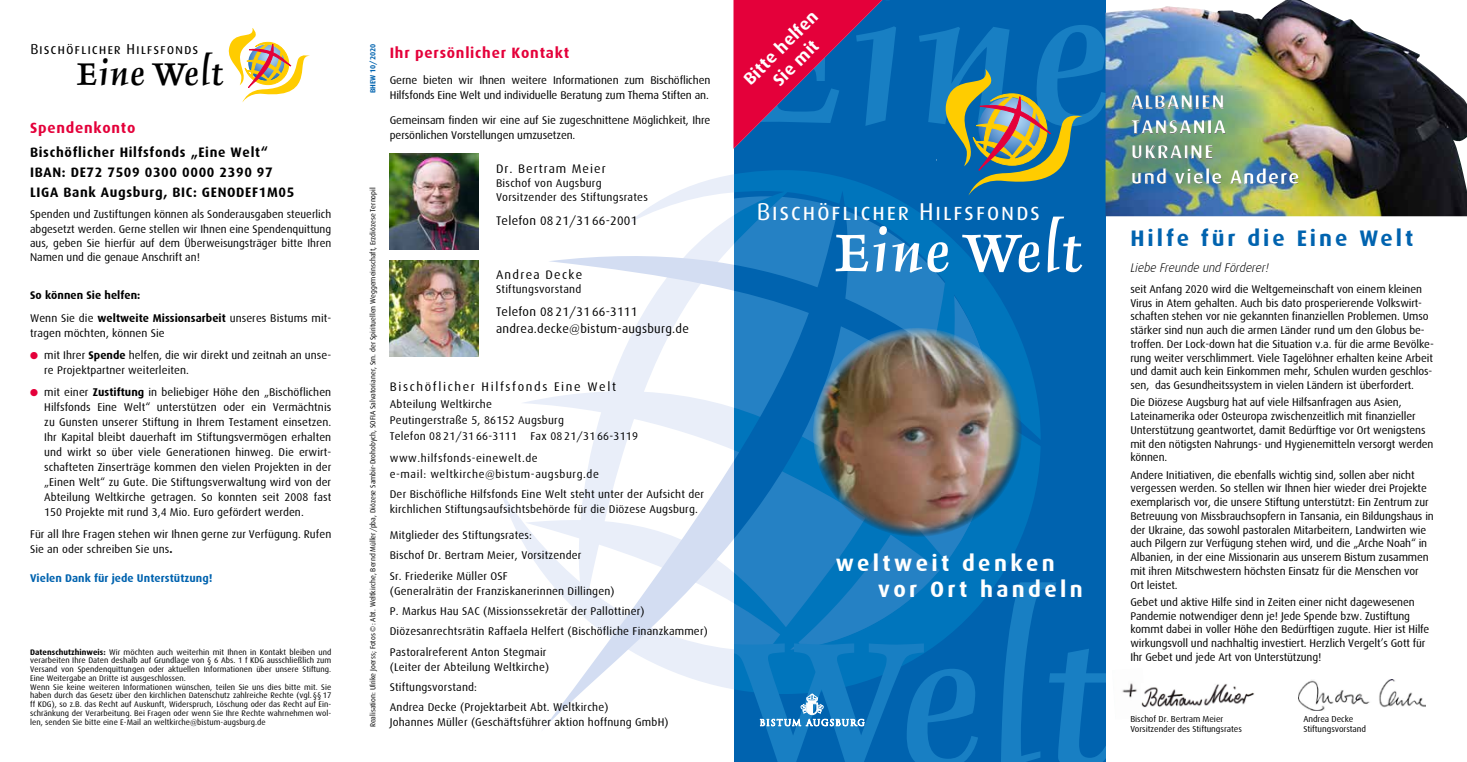
<style>
.page{position:relative;width:1467px;height:762px;background:#fff}
.page>*{position:absolute;margin:0;border:0;box-sizing:border-box;transform-origin:0 0}
.t1{font:70.75px "Delphin LT Std 2";letter-spacing:.03em;color:#fff}
.t2{font:42px "Delphin LT Std 2";letter-spacing:.03em;color:#000}
.t3{font:24.38px "Dax Regular Caps";letter-spacing:.06em;color:#fff}
.t4{font:700 22.5px/26.2px "Dax";letter-spacing:.15em;color:#fff}
.t5{font:700 22.5px "Dax";letter-spacing:.13em;color:#0063af}
.t6{font:700 20px/25px "Dax";letter-spacing:.05em;color:#fff}
.t7{font:700 17.5px/21.2px "Dax";color:#fff;text-align:center}
.t8{font:700 15px "Dax";letter-spacing:.05em;color:#e4003a}
.t9{font:14.5px "Dax Regular Caps";letter-spacing:.06em;color:#000}
.t10{font:700 13.75px/20px "Dax";letter-spacing:.05em;color:#000}
.t11{font:12.5px/16.2px "Dax";letter-spacing:.02em;color:#000}
.t12{font:12.5px "Dax";letter-spacing:.13em;color:#000}
.t13{font:italic 300 12.5px "Dax";letter-spacing:-.01em;color:#000}
.t14{font:12.5px "Dax";letter-spacing:.08em;color:#000}
.t15{font:12.5px "Dax";letter-spacing:.1em;color:#000}
.t16{font:11.25px/13.8px "Dax";letter-spacing:-.01em;color:#000}
.t17{font:11.25px/20.4px "Dax";letter-spacing:.015em;color:#000}
.t18{font:11.25px/16.2px "Dax";letter-spacing:.02em;color:#000}
.t19{font:700 11.25px/22.1px "Dax";letter-spacing:.005em;color:#000}
.t20{font:11.25px/16.2px "Dax";letter-spacing:.05em;color:#000}
.t21{font:700 11.25px "Dax";letter-spacing:.005em;color:#0063af}
.t22{font:8.75px/10px "Dax";letter-spacing:-.005em;color:#000}
.t23{font:8.12px/8.8px "Dax";letter-spacing:.005em;color:#000}
.t24{font:7.5px "Dax";letter-spacing:-.005em;color:#000}
.t25{font:700 7.5px "Dax";letter-spacing:-.005em;color:#0063af}
.s1{font-weight:400}
.s2{color:#e4003a}
.s3{font-weight:700}
</style>
<div class="page">
<div style="left:733px;top:0;width:396px;height:762px;background:#0063af"></div>
<svg style="left:733px;top:191px;width:308px;height:391px"></svg>
<svg style="left:882px;top:0;width:224px;height:128px"></svg>
<svg style="left:733px;top:582px;width:373px;height:180px"></svg>
<div style="left:1106px;top:0;width:31px;height:762px;background:#fff"></div>
<img style="left:1106px;top:0;width:361px;height:216px">
<img style="left:1113px;top:84px;width:159px;height:109px">
<svg style="left:500px;top:174px;width:233px;height:396px"></svg>
<svg style="left:541px;top:191px;width:192px;height:538px"></svg>
<svg style="left:733px;top:0;width:149px;height:149px"></svg>
<svg style="left:228px;top:28px;width:82px;height:74px"></svg>
<div style="left:812px;top:328px;width:202px;height:159px;background:#fff;opacity:.75"></div>
<div style="left:815px;top:360px;width:207px;height:178px;background:#000;opacity:.75"></div>
<img style="left:390px;top:261px;width:88px;height:96px">
<img style="left:390px;top:154px;width:88px;height:95px">
<svg style="left:943px;top:69px;width:139px;height:127px"></svg>
<img style="left:1122px;top:683px;width:24px;height:25px">
<img style="left:1299px;top:679px;width:126px;height:31px">
<img style="left:1141px;top:683px;width:114px;height:24px">
<div style="left:1131px;top:95px;width:168px;height:89px;background:#000;opacity:.75"></div>
<svg style="left:760px;top:694px;width:104px;height:32px"></svg>
<p class="t9" style="left:30px;top:41px;width:170px">Bischöflicher Hilfsfonds</p>
<h2 class="t2" style="left:77px;top:52px;width:148px">Eine Welt</h2>
<h3 class="t8" style="left:30px;top:120px;width:107px">Spendenkonto</h3>
<p class="t10" style="left:30px;top:142px;width:266px">Bischöflicher Hilfsfonds „Eine Welt“<br>IBAN: DE72 7509 0300 0000 2390 97<br>LIGA Bank Augsburg, BIC: GENODEF1M05</p>
<p class="t16" style="left:30px;top:207px;width:303px;line-height:14.4px;text-align:justify">Spenden und Zustiftungen können als Sonderausgaben steuerlich abgesetzt werden. Gerne stellen wir Ihnen eine Spendenquittung aus, geben Sie hierfür auf dem Überweisungsträger bitte Ihren Namen und die genaue Anschrift an!</p>
<p class="t19" style="left:30px;top:284px;width:301px">So können Sie helfen:<br><span class="s1">Wenn Sie die</span> weltweite Missionsarbeit <span class="s1">unseres Bistums mit-</span></p>
<p class="t16" style="left:30px;top:326px;width:136px">tragen möchten, können Sie</p>
<p class="t16" style="left:44px;top:347px;width:289px;line-height:15px;text-indent:-14px"><span class="s2">●</span> mit Ihrer <span class="s3">Spende</span> helfen, die wir direkt und zeitnah an unse&shy;re Projektpartner weiterleiten.</p>
<p class="t16" style="left:44px;top:384px;width:289px;line-height:15px;text-align:justify;text-indent:-14px"><span class="s2">●</span> mit einer <span class="s3">Zustiftung</span> in beliebiger Höhe den „Bischöflichen Hilfsfonds Eine Welt“ unterstützen oder ein Vermächtnis zu Gunsten unserer Stiftung in Ihrem Testament einsetzen.<br>Ihr Kapital bleibt dauerhaft im Stiftungsvermögen erhalten und wirkt so über viele Generationen hinweg. Die erwirt&shy;schafteten Zinserträge kommen den vielen Projekten in der „Einen Welt“ zu Gute. Die Stiftungsverwaltung wird von der Abteilung Weltkirche getragen. So konnten seit 2008 fast 150 Projekte mit rund 3,4 Mio. Euro gefördert werden.</p>
<p class="t16" style="left:30px;top:526px;width:303px;line-height:15px">Für all Ihre Fragen stehen wir Ihnen gerne zur Verfügung. Rufen<br>Sie an oder schreiben Sie uns<span class="s3">.</span></p>
<p class="t21" style="left:30px;top:572px;width:184px">Vielen Dank für jede Unterstützung!</p>
<p class="t23" style="left:30px;top:647px;width:303px"><span class="s3">Datenschutzhinweis:</span> Wir möchten auch weiterhin mit Ihnen in Kontakt bleiben und verarbeiten Ihre Daten deshalb auf Grundlage von § 6 Abs. 1 f KDG ausschließlich zum Versand von Spendenquittungen oder aktuellen Informationen über unsere Stiftung.<br>Eine Weitergabe an Dritte ist ausgeschlossen.<br>Wenn Sie keine weiteren Informationen wünschen, teilen Sie uns dies bitte mit. Sie haben durch das Gesetz über den kirchlichen Datenschutz zahlreiche Rechte (vgl. §§ 17 ff KDG), so z.B. das Recht auf Auskunft, Widerspruch, Löschung oder das Recht auf Ein&shy;schränkung der Verarbeitung. Bei Fragen oder wenn Sie Ihre Rechte wahrnehmen wol&shy;len, senden Sie bitte eine E-Mail an weltkirche@bistum-augsburg.de</p>
<p class="t25" style="left:369px;top:93px;width:51px;rotate:-90deg">BHEW 10/2020</p>
<h3 class="t8" style="left:390px;top:44px;width:181px">Ihr persönlicher Kontakt</h3>
<p class="t16" style="left:390px;top:72px;width:322px;line-height:15px">Gerne bieten wir Ihnen weitere Informationen zum Bischöflichen<br>Hilfsfonds Eine Welt und individuelle Beratung zum Thema Stiften an.</p>
<p class="t16" style="left:390px;top:113px;width:322px;line-height:15px">Gemeinsam finden wir eine auf Sie zugeschnittene Möglichkeit, Ihre persönlichen Vorstellungen umzusetzen.</p>
<p class="t14" style="left:496px;top:161px;width:111px">Dr. Bertram Meier</p>
<p class="t18" style="left:496px;top:176px;width:153px;line-height:14.2px">Bischof von Augsburg<br>Vorsitzender des Stiftungsrates</p>
<p class="t11" style="left:496px;top:212px;width:143px">Telefon 08 21/31 66-2001</p>
<p class="t24" style="left:369px;top:727px;width:541px;rotate:-90deg">Realisation: Ulrike Joerss; Fotos ©: Abt. Weltkirche, Bernd Müller/pba, Diözese Sambir-Drohobych, SOFIA Salvatorianer, Srn. der Spirituellen Weggemeinschaft, Erzdiözese Ternopil</p>
<p class="t15" style="left:496px;top:268px;width:88px">Andrea Decke</p>
<p class="t18" style="left:496px;top:281px;width:87px">Stiftungsvorstand</p>
<p class="t11" style="left:496px;top:304px;width:194px">Telefon 08 21/31 66-3111 andrea.decke@bistum-augsburg.de</p>
<p class="t12" style="left:390px;top:380px;width:228px">Bischöflicher Hilfsfonds Eine Welt</p>
<p class="t18" style="left:390px;top:396px;width:250px">Abteilung Weltkirche<br>Peutingerstraße 5, 86152 Augsburg<br>Telefon 08 21/31 66-3111 Fax 08 21/31 66-3119</p>
<p class="t20" style="left:390px;top:450px;width:211px">www.hilfsfonds-einewelt.de<br>e-mail: weltkirche@bistum-augsburg.de</p>
<p class="t17" style="left:390px;top:487px;width:316px;line-height:15px">Der Bischöfliche Hilfsfonds Eine Welt steht unter der Aufsicht der kirchlichen Stiftungsaufsichtsbehörde für die Diözese Augsburg.</p>
<p class="t17" style="left:390px;top:525px;width:193px">Mitglieder des Stiftungsrates:<br>Bischof Dr. Bertram Meier, Vorsitzender<br>Sr. Friederike Müller OSF</p>
<p class="t17" style="left:390px;top:581px;width:320px">(Generalrätin der Franziskanerinnen Dillingen)<br>P. Markus Hau SAC (Missionssekretär der Pallottiner)<br>Diözesanrechtsrätin Raffaela Helfert (Bischöfliche Finanzkammer)<br>Pastoralreferent Anton Stegmair</p>
<p class="t17" style="left:390px;top:656px;width:220px">(Leiter der Abteilung Weltkirche)<br>Stiftungsvorstand:<br>Andrea Decke (Projektarbeit Abt. Weltkirche)</p>
<p class="t17" style="left:390px;top:712px;width:280px">Johannes Müller (Geschäftsführer aktion hoffnung GmbH)</p>
<h3 class="t7" style="left:739px;top:75px;width:98px;rotate:-45deg">Bitte helfen<br>Sie mit</h3>
<h3 class="t3" style="left:757px;top:198px;width:285px">Bischöflicher Hilfsfonds</h3>
<h1 class="t1" style="left:835px;top:216px;width:248px">Eine Welt</h1>
<h3 class="t4" style="left:878px;top:550px;width:206px;text-indent:-43px">weltweit denken vor Ort handeln</h3>
<h3 class="t6" style="left:1131px;top:89px;width:170px">ALBANIEN<br>TANSANIA<br>UKRAINE<br>und viele Andere</h3>
<h3 class="t5" style="left:1130px;top:225px;width:284px">Hilfe für die Eine Welt</h3>
<p class="t13" style="left:1130px;top:261px;width:140px">Liebe Freunde und Förderer!</p>
<p class="t16" style="left:1130px;top:282px;width:305px">seit Anfang 2020 wird die Weltgemeinschaft von einem kleinen Virus in Atem gehalten. Auch bis dato prosperierende Volkswirt&shy;schaften stehen vor nie gekannten finanziellen Problemen. Umso stärker sind nun auch die armen Länder rund um den Globus be&shy;troffen. Der Lock-down hat die Situation v.a. für die arme Bevölke&shy;rung weiter verschlimmert. Viele Tagelöhner erhalten keine Arbeit und damit auch kein Einkommen mehr, Schulen wurden geschlos&shy;sen, das Gesundheitssystem in vielen Ländern ist überfordert.</p>
<p class="t16" style="left:1130px;top:396px;width:305px">Die Diözese Augsburg hat auf viele Hilfsanfragen aus Asien, Lateinamerika oder Osteuropa zwischenzeitlich mit finanzieller Unterstützung geantwortet, damit Bedürftige vor Ort wenigstens mit den nötigsten Nahrungs- und Hygienemitteln versorgt werden können.</p>
<p class="t16" style="left:1130px;top:468px;width:305px">Andere Initiativen, die ebenfalls wichtig sind, sollen aber nicht vergessen werden. So stellen wir Ihnen hier wieder drei Projekte exemplarisch vor, die unsere Stiftung unterstützt: Ein Zentrum zur Betreuung von Missbrauchsopfern in Tansania, ein Bildungshaus in der Ukraine, das sowohl pastoralen Mitarbeitern, Landwirten wie auch Pilgern zur Verfügung stehen wird, und die „Arche Noah“ in Albanien, in der eine Missionarin aus unserem Bistum zusammen mit ihren Mitschwestern höchsten Einsatz für die Menschen vor Ort leistet.</p>
<p class="t16" style="left:1130px;top:595px;width:300px">Gebet und aktive Hilfe sind in Zeiten einer nicht dagewesenen Pandemie notwendiger denn je! Jede Spende bzw. Zustiftung kommt dabei in voller Höhe den Bedürftigen zugute. Hier ist Hilfe wirkungsvoll und nachhaltig investiert. Herzlich Vergelt’s Gott für Ihr Gebet und jede Art von Unterstützung!</p>
<p class="t22" style="left:1130px;top:714px;width:113px">Bischof Dr. Bertram Meier<br>Vorsitzender des Stiftungsrates</p>
<p class="t22" style="left:1303px;top:714px;width:64px">Andrea Decke<br>Stiftungsvorstand</p>
</div>
